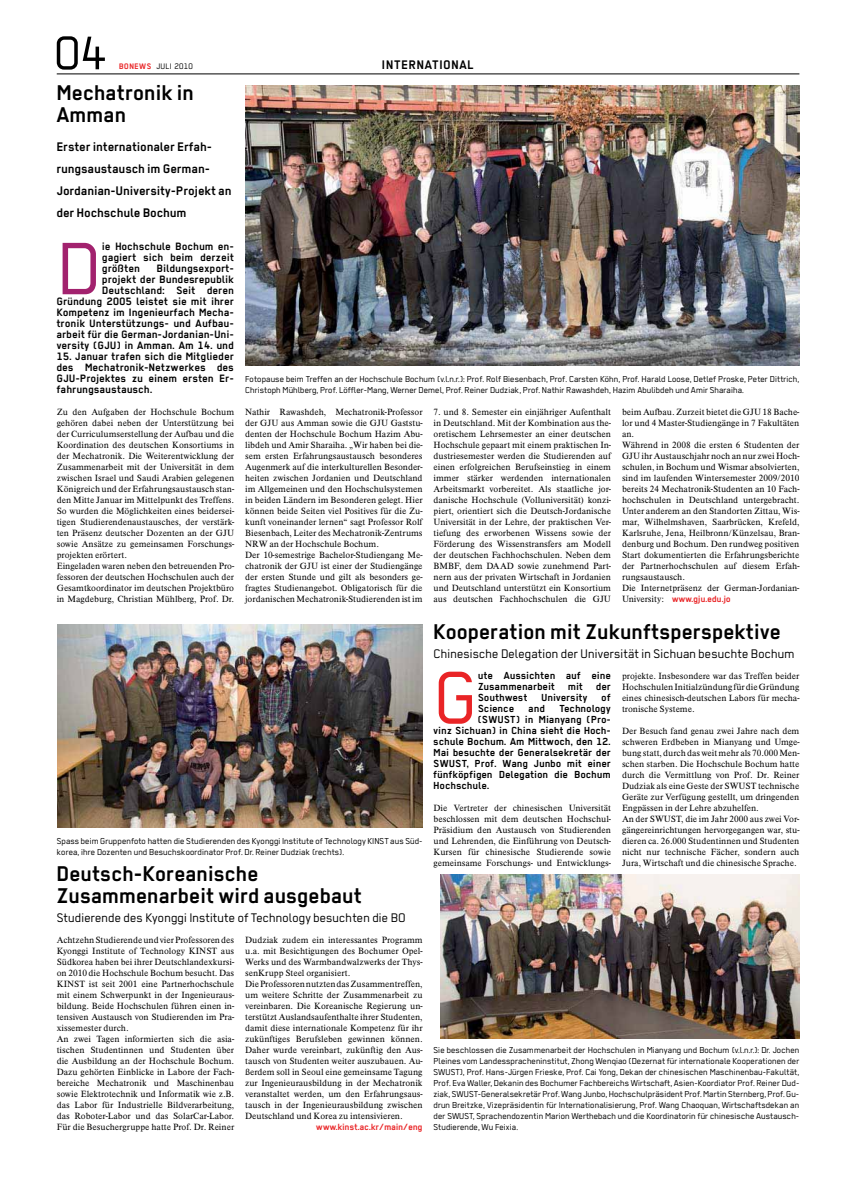
<style>
.page{position:relative;width:842px;height:1191px;background:#fff}
.page>*{position:absolute;margin:0;border:0;box-sizing:border-box;transform-origin:0 0}
.t1{font:83.4px "BO Regular";color:#a2226e}
.t2{font:82.9px "BO Regular";color:#e92426}
.t3{font:53px "BO Regular";color:#000}
.t4{font:700 24px/22px "BO Regular";color:#000}
.t5{font:14px "BO Regular";color:#000}
.t6{font:700 14px/22px "BO Regular";color:#000}
.t7{font:700 14px "BO Regular";letter-spacing:.03em;color:#000}
.t8{font:700 12px/11px "BO Regular";letter-spacing:.01em;color:#000;text-align:justify}
.t9{font:700 11.5px "BO Regular";letter-spacing:.01em;color:#000}
.t10{font:700 10.1px "BO Regular";letter-spacing:-.005em;color:#e92426}
.t11{font:9.7px/11px "BO Regular";color:#000}
.t12{font:9.4px/11px "BO Antiqua";letter-spacing:-.005em;color:#000}
.t13{font:9px "BO Regular";letter-spacing:.03em;color:#000}
.s1{font-weight:700;color:#e92426}
</style>
<div class="page">
<hr style="left:57px;top:74px;width:742px;height:1px;background:#000">
<img style="left:245px;top:85px;width:554px;height:280px">
<img style="left:57px;top:624px;width:366px;height:204px">
<img style="left:440px;top:875px;width:359px;height:163px">
<h3 class="t3" style="left:54px;top:35px;width:54px">04</h3>
<p class="t13" style="left:119px;top:63px;width:75px"><span class="s1">BONEWS</span> JULI 2010</p>
<h3 class="t7" style="left:382px;top:56px;width:94px">INTERNATIONAL</h3>
<h3 class="t4" style="left:57px;top:81px;width:139px">Mechatronik in<br>Amman</h3>
<h3 class="t6" style="left:57px;top:135px;width:177px">Erster internationaler Erfah&shy;rungsaustausch im German-<br>Jordanian-University-Projekt an der Hochschule Bochum</h3>
<h1 class="t1" style="left:57px;top:240px;width:46px">D</h1>
<p class="t8" style="left:102px;top:241px;width:133px">ie Hochschule Bochum en&shy;gagiert sich beim derzeit größten</p>
<p class="t8" style="left:57px;top:263px;width:179px;text-align:right">Bildungsexport-<br>projekt der Bundesrepublik<br>Deutschland: Seit deren<br>Gründung 2005 leistet sie mit ihrer<br>Kompetenz im Ingenieurfach Mecha&shy;tronik Unterstützungs- und Aufbau&shy;arbeit für die German-Jordanian-Uni&shy;versity (GJU) in Amman. Am 14. und</p>
<p class="t8" style="left:57px;top:351px;width:179px">15. Januar trafen sich die Mitglieder des Mechatronik-Netzwerkes des GJU-Projektes zu einem ersten Er&shy;fahrungsaustausch.</p>
<p class="t12" style="left:57px;top:407px;width:179px">Zu den Aufgaben der Hochschule Bochum gehören dabei neben der Unterstützung bei der Curriculumserstellung der Aufbau und die Koordination des deutschen Konsortiums in der Mechatronik. Die Weiterentwicklung der Zusammenarbeit mit der Universität in dem zwischen Israel und Saudi Arabien gelegenen Königreich und der Erfahrungsaustausch stan&shy;den Mitte Januar im Mittelpunkt des Treffens.<br>So wurden die Möglichkeiten eines beidersei&shy;tigen Studierendenaustausches, der verstärk&shy;ten Präsenz deutscher Dozenten an der GJU sowie Ansätze zu gemeinsamen Forschungs&shy;projekten erörtert.<br>Eingeladen waren neben den betreuenden Pro&shy;fessoren der deutschen Hochschulen auch der Gesamtkoordinator im deutschen Projektbüro in Magdeburg, Christian Mühlberg, Prof. Dr.</p>
<p class="t11" style="left:245px;top:374px;width:556px">Fotopause beim Treffen an der Hochschule Bochum (v.l.n.r.): Prof. Rolf Biesenbach, Prof. Carsten Köhn, Prof. Harald Loose, Detlef Proske, Peter Dittrich,<br>Christoph Mühlberg, Prof. Löffler-Mang, Werner Demel, Prof. Reiner Dudziak, Prof. Nathir Rawashdeh, Hazim Abulibdeh und Amir Sharaiha.</p>
<p class="t12" style="left:245px;top:407px;width:179px">Nathir Rawashdeh, Mechatronik-Professor der GJU aus Amman sowie die GJU Gaststu&shy;denten der Hochschule Bochum Hazim Abu&shy;libdeh und Amir Sharaiha. „Wir haben bei die&shy;sem ersten Erfahrungsaustausch besonderes Augenmerk auf die interkulturellen Besonder&shy;heiten zwischen Jordanien und Deutschland im Allgemeinen und den Hochschulsystemen in beiden Ländern im Besonderen gelegt. Hier können beide Seiten viel Positives für die Zu&shy;kunft voneinander lernen“ sagt Professor Rolf Biesenbach, Leiter des Mechatronik-Zentrums NRW an der Hochschule Bochum.<br>Der 10-semestrige Bachelor-Studiengang Me&shy;chatronik der GJU ist einer der Studiengänge der ersten Stunde und gilt als besonders ge&shy;fragtes Studienangebot. Obligatorisch für die jordanischen Mechatronik-Studierenden ist im</p>
<p class="t12" style="left:434px;top:407px;width:179px;text-align:justify">7. und 8. Semester ein einjähriger Aufenthalt in Deutschland. Mit der Kombination aus the&shy;oretischem Lehrsemester an einer deutschen Hochschule gepaart mit einem praktischen In&shy;dustriesemester werden die Studierenden auf einen erfolgreichen Berufseinstieg in einem immer stärker werdenden internationalen Arbeitsmarkt vorbereitet. Als staatliche jor&shy;danische Hochschule (Volluniversität) konzi&shy;piert, orientiert sich die Deutsch-Jordanische Universität in der Lehre, der praktischen Ver&shy;tiefung des erworbenen Wissens sowie der Förderung des Wissenstransfers am Modell der deutschen Fachhochschulen. Neben dem BMBF, dem DAAD sowie zunehmend Part&shy;nern aus der privaten Wirtschaft in Jordanien und Deutschland unterstützt ein Konsortium aus deutschen Fachhochschulen die GJU</p>
<p class="t12" style="left:622px;top:407px;width:179px">beim Aufbau. Zurzeit bietet die GJU 18 Bache&shy;lor und 4 Master-Studiengänge in 7 Fakultäten an.<br>Während in 2008 die ersten 6 Studenten der GJU ihr Austauschjahr noch an nur zwei Hoch&shy;schulen, in Bochum und Wismar absolvierten, sind im laufenden Wintersemester 2009/2010 bereits 24 Mechatronik-Studenten an 10 Fach&shy;hochschulen in Deutschland untergebracht.<br>Unter anderem an den Standorten Zittau, Wis&shy;mar, Wilhelmshaven, Saarbrücken, Krefeld, Karlsruhe, Jena, Heilbronn/Künzelsau, Bran&shy;denburg und Bochum. Den rundweg positiven Start dokumentierten die Erfahrungsberichte der Partnerhochschulen auf diesem Erfah&shy;rungsaustausch.<br>Die Internetpräsenz der German-Jordanian-University:</p>
<p class="t10" style="left:672px;top:593px;width:60px">www.gju.edu.jo</p>
<h3 class="t4" style="left:434px;top:620px;width:349px">Kooperation mit Zukunftsperspektive</h3>
<h3 class="t5" style="left:434px;top:649px;width:363px">Chinesische Delegation der Universität in Sichuan besuchte Bochum</h3>
<p class="t11" style="left:57px;top:836px;width:367px">Spass beim Gruppenfoto hatten die Studierenden des Kyonggi Institute of Technology KINST aus Süd&shy;korea, ihre Dozenten und Besuchskoordinator Prof. Dr. Reiner Dudziak (rechts).</p>
<h3 class="t4" style="left:57px;top:862px;width:307px">Deutsch-Koreanische<br>Zusammenarbeit wird ausgebaut</h3>
<h3 class="t5" style="left:57px;top:913px;width:351px">Studierende des Kyonggi Institute of Technology besuchten die BO</h3>
<p class="t12" style="left:57px;top:935px;width:179px">Achtzehn Studierende und vier Professoren des Kyonggi Institute of Technology KINST aus Südkorea haben bei ihrer Deutschlandexkursi&shy;on 2010 die Hochschule Bochum besucht. Das KINST ist seit 2001 eine Partnerhochschule mit einem Schwerpunkt in der Ingenieuraus&shy;bildung. Beide Hochschulen führen einen in&shy;tensiven Austausch von Studierenden im Pra&shy;xissemester durch.<br>An zwei Tagen informierten sich die asia&shy;tischen Studentinnen und Studenten über die Ausbildung an der Hochschule Bochum.<br>Dazu gehörten Einblicke in Labore der Fach&shy;bereiche Mechatronik und Maschinenbau sowie Elektrotechnik und Informatik wie z.B. das Labor für Industrielle Bildverarbeitung, das Roboter-Labor und das SolarCar-Labor.<br>Für die Besuchergruppe hatte Prof. Dr. Reiner</p>
<p class="t12" style="left:245px;top:935px;width:179px">Dudziak zudem ein interessantes Programm u.a. mit Besichtigungen des Bochumer Opel-Werks und des Warmbandwalzwerks der Thys&shy;senKrupp Steel organisiert.<br>Die Professoren nutzten das Zusammentreffen, um weitere Schritte der Zusammenarbeit zu vereinbaren. Die Koreanische Regierung un&shy;terstützt Auslandsaufenthalte ihrer Studenten, damit diese internationale Kompetenz für ihr zukünftiges Berufsleben gewinnen können.<br>Daher wurde vereinbart, zukünftig den Aus&shy;tausch von Studenten weiter auszubauen. Au&shy;ßerdem soll in Seoul eine gemeinsame Tagung zur Ingenieurausbildung in der Mechatronik veranstaltet werden, um den Erfahrungsaus&shy;tausch in der Ingenieurausbildung zwischen Deutschland und Korea zu intensivieren.</p>
<p class="t10" style="left:316px;top:1121px;width:108px">www.kinst.ac.kr/main/eng</p>
<h2 class="t2" style="left:434px;top:669px;width:45px">G</h2>
<p class="t9" style="left:478px;top:669px;width:134px">ute Aussichten auf eine</p>
<p class="t9" style="left:478px;top:680px;width:134px">Zusammenarbeit mit der</p>
<p class="t9" style="left:478px;top:691px;width:134px">Southwest University of</p>
<p class="t9" style="left:478px;top:702px;width:134px">Science and Technology</p>
<p class="t9" style="left:478px;top:713px;width:134px">(SWUST) in Mianyang (Pro-</p>
<p class="t9" style="left:434px;top:724px;width:179px">vinz Sichuan) in China sieht die Hoch-</p>
<p class="t9" style="left:434px;top:735px;width:179px">schule Bochum. Am Mittwoch, den 12.</p>
<p class="t9" style="left:434px;top:746px;width:179px">Mai besuchte der Generalsekretär der</p>
<p class="t9" style="left:434px;top:757px;width:179px">SWUST, Prof. Wang Junbo mit einer</p>
<p class="t9" style="left:434px;top:768px;width:179px">fünfköpfigen Delegation die Bochum</p>
<p class="t9" style="left:434px;top:779px;width:57px">Hochschule.</p>
<p class="t12" style="left:434px;top:803px;width:179px;text-align:justify">Die Vertreter der chinesischen Universität beschlossen mit dem deutschen Hochschul-Präsidium den Austausch von Studierenden und Lehrenden, die Einführung von Deutsch-Kursen für chinesische Studierende sowie gemeinsame Forschungs- und Entwicklungs-</p>
<p class="t12" style="left:622px;top:671px;width:179px;text-align:justify">projekte. Insbesondere war das Treffen beider Hochschulen Initialzündung für die Gründung eines chinesisch-deutschen Labors für mecha&shy;tronische Systeme.</p>
<p class="t12" style="left:622px;top:726px;width:179px">Der Besuch fand genau zwei Jahre nach dem schweren Erdbeben in Mianyang und Umge&shy;bung statt, durch das weit mehr als 70.000 Men&shy;schen starben. Die Hochschule Bochum hatte durch die Vermittlung von Prof. Dr. Reiner Dudziak als eine Geste der SWUST technische Geräte zur Verfügung gestellt, um dringenden Engpässen in der Lehre abzuhelfen.<br>An der SWUST, die im Jahr 2000 aus zwei Vor&shy;gängereinrichtungen hervorgegangen war, stu&shy;dieren ca. 26.000 Studentinnen und Studenten nicht nur technische Fächer, sondern auch Jura, Wirtschaft und die chinesische Sprache.</p>
<p class="t11" style="left:434px;top:1045px;width:367px;text-align:justify">Sie beschlossen die Zusammenarbeit der Hochschulen in Mianyang und Bochum (v.l.n.r.): Dr. Jochen Pleines vom Landesspracheninstitut, Zhong Wenqiao (Dezernat für internationale Kooperationen der SWUST), Prof. Hans-Jürgen Frieske, Prof. Cai Yong, Dekan der chinesischen Maschinenbau-Fakultät, Prof. Eva Waller, Dekanin des Bochumer Fachbereichs Wirtschaft, Asien-Koordiator Prof. Reiner Dud&shy;ziak, SWUST-Generalsekretär Prof. Wang Junbo, Hochschulpräsident Prof. Martin Sternberg, Prof. Gu&shy;drun Breitzke, Vizepräsidentin für Internationalisierung, Prof. Wang Chaoquan, Wirtschaftsdekan an der SWUST, Sprachendozentin Marion Werthebach und die Koordinatorin für chinesische Austausch-Studierende, Wu Feixia.</p>
</div>
